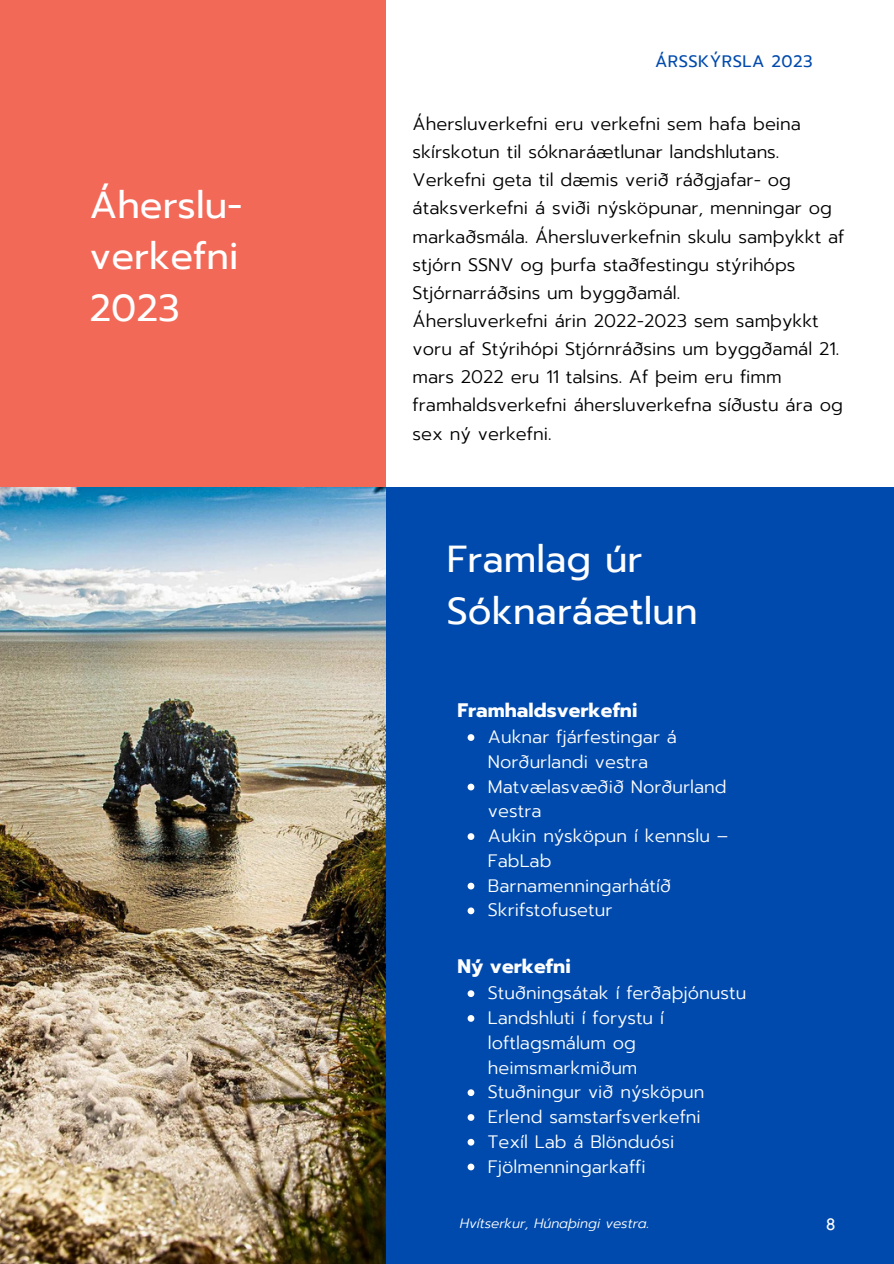
<style>
.page{position:relative;width:894px;height:1264px;background:#fff}
.page>*{position:absolute;margin:0;border:0;box-sizing:border-box;transform-origin:0 0}
.t1{font:37.5px/51.8px "Prompt";color:#fefefe}
.t2{font:37.5px/51.8px "Prompt";color:#fff;text-align:justify}
.t3{font:700 19.5px "Prompt";color:#fefefe}
.t4{font:300 18px/28.2px "Prompt";color:#000}
.t5{font:300 18px/24.8px "Prompt";color:#fefefe}
.t6{font:18px "Tw Cen";color:#fefefe}
.t7{font:16.5px "Prompt";letter-spacing:.03em;color:#004aad}
.t8{font:italic 300 13.5px "Prompt";color:#fefefe}
</style>
<div class="page">
<div style="left:0;top:0;width:386px;height:487px;background:#f36958"></div>
<div style="left:386px;top:487px;width:507px;height:776px;background:#004aad"></div>
<img style="left:0;top:487px;width:386px;height:776px">
<svg style="left:467px;top:734px;width:7px;height:7px"></svg>
<svg style="left:467px;top:783px;width:7px;height:7px"></svg>
<svg style="left:467px;top:833px;width:7px;height:7px"></svg>
<svg style="left:467px;top:882px;width:7px;height:7px"></svg>
<svg style="left:467px;top:907px;width:7px;height:7px"></svg>
<svg style="left:467px;top:990px;width:7px;height:7px"></svg>
<svg style="left:467px;top:1015px;width:7px;height:6px"></svg>
<svg style="left:467px;top:1089px;width:7px;height:7px"></svg>
<svg style="left:467px;top:1114px;width:7px;height:6px"></svg>
<svg style="left:467px;top:1138px;width:7px;height:7px"></svg>
<svg style="left:467px;top:1163px;width:7px;height:7px"></svg>
<h1 class="t2" style="left:89px;top:179px;width:155px">Áherslu&shy;verkefni 2023</h1>
<p class="t7" style="left:655px;top:49px;width:159px">ÁRSSKÝRSLA 2023</p>
<p class="t4" style="left:412px;top:110px;width:433px">Áhersluverkefni eru verkefni sem hafa beina skírskotun til sóknaráætlunar landshlutans.<br>Verkefni geta til dæmis verið ráðgjafar- og átaksverkefni á sviði nýsköpunar, menningar og markaðsmála. Áhersluverkefnin skulu samþykkt af stjórn SSNV og þurfa staðfestingu stýrihóps Stjórnarráðsins um byggðamál.<br>Áhersluverkefni árin 2022-2023 sem samþykkt voru af Stýrihópi Stjórnráðsins um byggðamál 21. mars 2022 eru 11 talsins. Af þeim eru fimm framhaldsverkefni áhersluverkefna síðustu ára og sex ný verkefni.</p>
<h3 class="t1" style="left:446px;top:533px;width:252px">Framlag úr<br>Sóknaráætlun</h3>
<h1 class="t3" style="left:457px;top:696px;width:181px">Framhaldsverkefni</h1>
<h2 class="t5" style="left:488px;top:724px;width:190px">Auknar fjárfestingar á<br>Norðurlandi vestra</h2>
<p class="t5" style="left:488px;top:774px;width:240px">Matvælasvæðið Norðurland vestra</p>
<p class="t5" style="left:488px;top:823px;width:242px">Aukin nýsköpun í kennslu –<br>FabLab</p>
<p class="t5" style="left:488px;top:873px;width:185px">Barnamenningarhátíð</p>
<p class="t5" style="left:488px;top:898px;width:126px">Skrifstofusetur</p>
<p class="t3" style="left:457px;top:952px;width:115px">Ný verkefni</p>
<h2 class="t5" style="left:488px;top:980px;width:260px">Stuðningsátak í ferðaþjónustu</h2>
<p class="t5" style="left:488px;top:1005px;width:177px">Landshluti í forystu í loftlagsmálum og heimsmarkmiðum</p>
<p class="t5" style="left:488px;top:1079px;width:218px">Stuðningur við nýsköpun</p>
<p class="t5" style="left:488px;top:1104px;width:214px">Erlend samstarfsverkefni</p>
<p class="t5" style="left:488px;top:1129px;width:188px">Texíl Lab á Blönduósi</p>
<p class="t5" style="left:488px;top:1154px;width:159px">Fjölmenningarkaffi</p>
<p class="t8" style="left:459px;top:1213px;width:191px">Hvítserkur, Húnaþingi vestra.</p>
<p class="t6" style="left:825px;top:1214px;width:11px">8</p>
</div>
